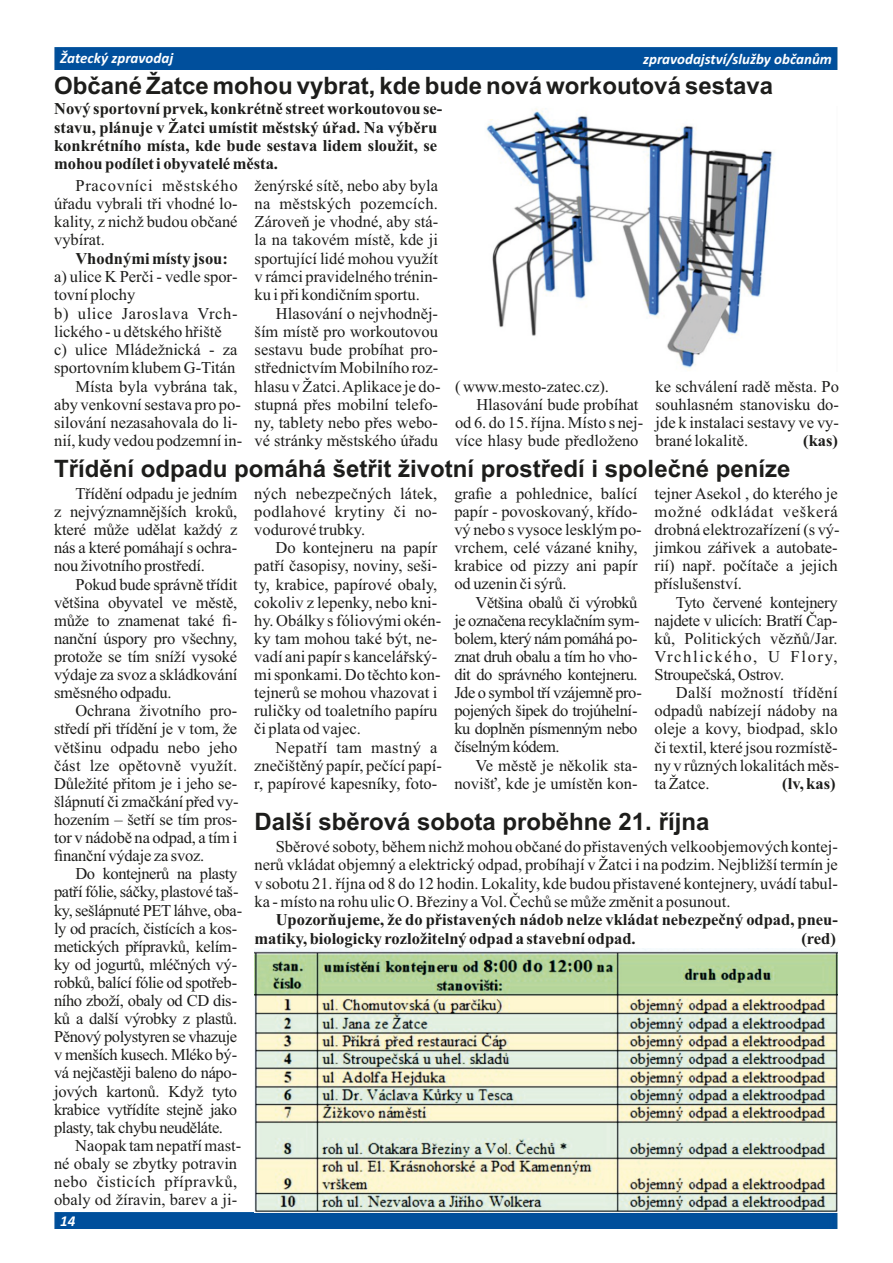
<style>
.page{position:relative;width:893px;height:1263px;background:#fff}
.page>*{position:absolute;margin:0;border:0;box-sizing:border-box;transform-origin:0 0}
.t1{font:700 24px "Arial";color:#1d1d1b}
.t2{font:16.5px/18.1px "Times New Roman";color:#1d1d1b;text-align:justify}
.t3{font:16.5px/18.1px "Times New Roman";letter-spacing:-.025em;color:#1d1d1b}
.t4{font:700 16.5px/18.3px "Times New Roman";color:#1d1d1b}
.t5{font:16.5px/18.1px "Times New Roman";letter-spacing:-.03em;color:#1d1d1b}
.t6{font:16.5px "Times New Roman";letter-spacing:.04em;color:#1d1d1b}
.t7{font:italic 700 15px "Calibri";color:#fff}
</style>
<div class="page">
<div style="left:55px;top:47px;width:783px;height:22px;background:#004f9c"></div>
<div style="left:55px;top:1212px;width:783px;height:17px;background:#004f9c"></div>
<img style="left:486px;top:108px;width:288px;height:260px">
<img style="left:254px;top:948px;width:584px;height:264px">
<p class="t7" style="left:60px;top:52px;width:114px">Žatecký zpravodaj</p>
<p class="t7" style="left:643px;top:53px;width:190px">zpravodajství/služby občanům</p>
<h1 class="t1" style="left:54px;top:77px;width:720px">Občané Žatce mohou vybrat, kde bude nová workoutová sestava</h1>
<p class="t4" style="left:54px;top:102px;width:390px">Nový sportovní prvek, konkrétně street workoutovou se&shy;stavu, plánuje v Žatci umístit městský úřad. Na výběru konkrétního místa, kde bude sestava lidem sloužit, se mohou podílet i obyvatelé města.</p>
<p class="t2" style="left:54px;top:177px;width:185px;text-indent:21px">Pracovníci městského úřadu vybrali tři vhodné lo&shy;kality, z nichž budou občané vybírat.</p>
<p class="t4" style="left:75px;top:251px;width:154px">Vhodnými místy jsou:</p>
<p class="t2" style="left:54px;top:269px;width:185px">a) ulice K Perči - vedle spor-</p>
<p class="t2" style="left:54px;top:287px;width:83px">tovní plochy</p>
<p class="t6" style="left:54px;top:307px;width:185px">b) ulice Jaroslava Vrch-</p>
<p class="t2" style="left:54px;top:324px;width:169px">lického - u dětského hřiště</p>
<p class="t2" style="left:54px;top:342px;width:185px">c) ulice Mládežnická - za</p>
<p class="t2" style="left:54px;top:360px;width:183px">sportovním klubem G-Titán</p>
<p class="t2" style="left:75px;top:379px;width:164px">Místa byla vybrána tak,</p>
<p class="t2" style="left:54px;top:397px;width:188px">aby venkovní sestava pro po-</p>
<p class="t2" style="left:54px;top:415px;width:185px">silování nezasahovala do li-</p>
<p class="t2" style="left:54px;top:433px;width:190px">nií, kudy vedou podzemní in-</p>
<p class="t2" style="left:255px;top:177px;width:185px">ženýrské sítě, nebo aby byla na městských pozemcích.<br>Zároveň je vhodné, aby stá&shy;la na takovém místě, kde ji sportující lidé mohou využít v rámci pravidelného trénin&shy;ku i při kondičním sportu.</p>
<p class="t2" style="left:255px;top:305px;width:188px;text-align:left;text-indent:21px">Hlasování o nejvhodněj&shy;ším místě pro workoutovou sestavu bude probíhat pro&shy;střednictvím Mobilního roz&shy;hlasu v Žatci. Aplikace je do&shy;stupná přes mobilní telefo&shy;ny, tablety nebo přes webo&shy;vé stránky městského úřadu</p>
<p class="t2" style="left:455px;top:379px;width:155px">( www.mesto-zatec.cz).</p>
<p class="t2" style="left:476px;top:397px;width:164px">Hlasování bude probíhat</p>
<p class="t2" style="left:455px;top:415px;width:190px">od 6. do 15. října. Místo s nej-</p>
<p class="t2" style="left:455px;top:433px;width:185px">více hlasy bude předloženo</p>
<p class="t2" style="left:655px;top:378px;width:185px">ke schválení radě města. Po souhlasném stanovisku do&shy;jde k instalaci sestavy ve vy&shy;brané lokalitě.</p>
<p class="t4" style="left:803px;top:433px;width:36px">(kas)</p>
<h1 class="t1" style="left:54px;top:459px;width:738px">Třídění odpadu pomáhá šetřit životní prostředí i společné peníze</h1>
<p class="t2" style="left:54px;top:486px;width:185px;text-indent:21px">Třídění odpadu je jedním z nejvýznamnějších kroků, které může udělat každý z nás a které pomáhají s ochra&shy;nou životního prostředí.</p>
<p class="t2" style="left:54px;top:576px;width:185px;text-indent:21px">Pokud bude správně třídit většina obyvatel ve městě, může to znamenat také fi&shy;nanční úspory pro všechny, protože se tím sníží vysoké výdaje za svoz a skládkování směsného odpadu.</p>
<p class="t2" style="left:54px;top:703px;width:186px;text-indent:21px">Ochrana životního pro&shy;středí při třídění je v tom, že většinu odpadu nebo jeho část lze opětovně využít.<br>Důležité přitom je i jeho se&shy;šlápnutí či zmačkání před vy&shy;hozením – šetří se tím pros&shy;tor v nádobě na odpad, a tím i finanční výdaje za svoz.</p>
<p class="t3" style="left:54px;top:866px;width:190px;text-indent:21px">Do kontejnerů na plasty patří fólie, sáčky, plastové taš&shy;ky, sešlápnuté PET láhve, oba&shy;ly od pracích, čistících a kos&shy;metických přípravků, kelím&shy;ky od jogurtů, mléčných vý&shy;robků, balící fólie od spotřeb&shy;ního zboží, obaly od CD dis&shy;ků a další výrobky z plastů.<br>Pěnový polystyren se vhazuje v menších kusech. Mléko bý&shy;vá nejčastěji baleno do nápo&shy;jových kartonů. Když tyto krabice vytřídíte stejně jako plasty, tak chybu neuděláte.</p>
<p class="t2" style="left:54px;top:1138px;width:189px;text-align:left;text-indent:21px">Naopak tam nepatří mast&shy;né obaly se zbytky potravin nebo čisticích přípravků, obaly od žíravin, barev a ji-</p>
<p class="t7" style="left:60px;top:1214px;width:17px">14</p>
<p class="t2" style="left:254px;top:486px;width:185px">ných nebezpečných látek, podlahové krytiny či no&shy;vodurové trubky.</p>
<p class="t2" style="left:254px;top:540px;width:189px;text-align:left;text-indent:21px">Do kontejneru na papír patří časopisy, noviny, seši&shy;ty, krabice, papírové obaly, cokoliv z lepenky, nebo kni&shy;hy. Obálky s fóliovými okén&shy;ky tam mohou také být, ne&shy;vadí ani papír s kancelářský&shy;mi sponkami. Do těchto kon&shy;tejnerů se mohou vhazovat i ruličky od toaletního papíru či plata od vajec.</p>
<p class="t2" style="left:254px;top:739px;width:189px;text-align:left;text-indent:21px">Nepatří tam mastný a znečištěný papír, pečící papí&shy;r, papírové kapesníky, foto-</p>
<p class="t2" style="left:454px;top:486px;width:189px;text-align:left">grafie a pohlednice, balící papír - povoskovaný, křído&shy;vý nebo s vysoce lesklým po&shy;vrchem, celé vázané knihy, krabice od pizzy ani papír od uzenin či sýrů.</p>
<p class="t5" style="left:454px;top:595px;width:189px;text-indent:21px">Většina obalů či výrobků je označena recyklačním sym&shy;bolem, který nám pomáhá po&shy;znat druh obalu a tím ho vho&shy;dit do správného kontejneru.<br>Jde o symbol tří vzájemně pro&shy;pojených šipek do trojúhelní&shy;ku doplněn písmenným nebo číselným kódem.</p>
<p class="t2" style="left:454px;top:758px;width:185px;text-align:right">Ve městě je několik sta&shy;novišť, kde je umístěn kon-</p>
<p class="t2" style="left:654px;top:486px;width:187px;text-align:left">tejner Asekol , do kterého je možné odkládat veškerá drobná elektrozařízení (s vý&shy;jimkou zářivek a autobate&shy;rií) např. počítače a jejich příslušenství.</p>
<p class="t2" style="left:654px;top:595px;width:185px;text-indent:21px">Tyto červené kontejnery najdete v ulicích: Bratří Čap&shy;ků, Politických vězňů/Jar.<br>Vrchlického, U Flory, Stroupečská, Ostrov.</p>
<p class="t2" style="left:654px;top:685px;width:186px;text-indent:21px">Další možností třídění odpadů nabízejí nádoby na oleje a kovy, biodpad, sklo či textil, které jsou rozmístě&shy;ny v různých lokalitách měs&shy;ta Žatce.</p>
<p class="t4" style="left:782px;top:776px;width:55px">(lv, kas)</p>
<h1 class="t1" style="left:254px;top:813px;width:456px">Další sběrová sobota proběhne 21. října</h1>
<p class="t2" style="left:254px;top:839px;width:585px;text-indent:21px">Sběrové soboty, během nichž mohou občané do přistavených velkoobjemových kontej&shy;nerů vkládat objemný a elektrický odpad, probíhají v Žatci i na podzim. Nejbližší termín je v sobotu 21. října od 8 do 12 hodin. Lokality, kde budou přistavené kontejnery, uvádí tabul&shy;ka - místo na rohu ulic O. Březiny a Vol. Čechů se může změnit a posunout.</p>
<p class="t4" style="left:254px;top:912px;width:585px;text-indent:21px">Upozorňujeme, že do přistavených nádob nelze vkládat nebezpečný odpad, pneu&shy;matiky, biologicky rozložitelný odpad a stavební odpad.</p>
<p class="t4" style="left:801px;top:931px;width:36px">(red)</p>
</div>
